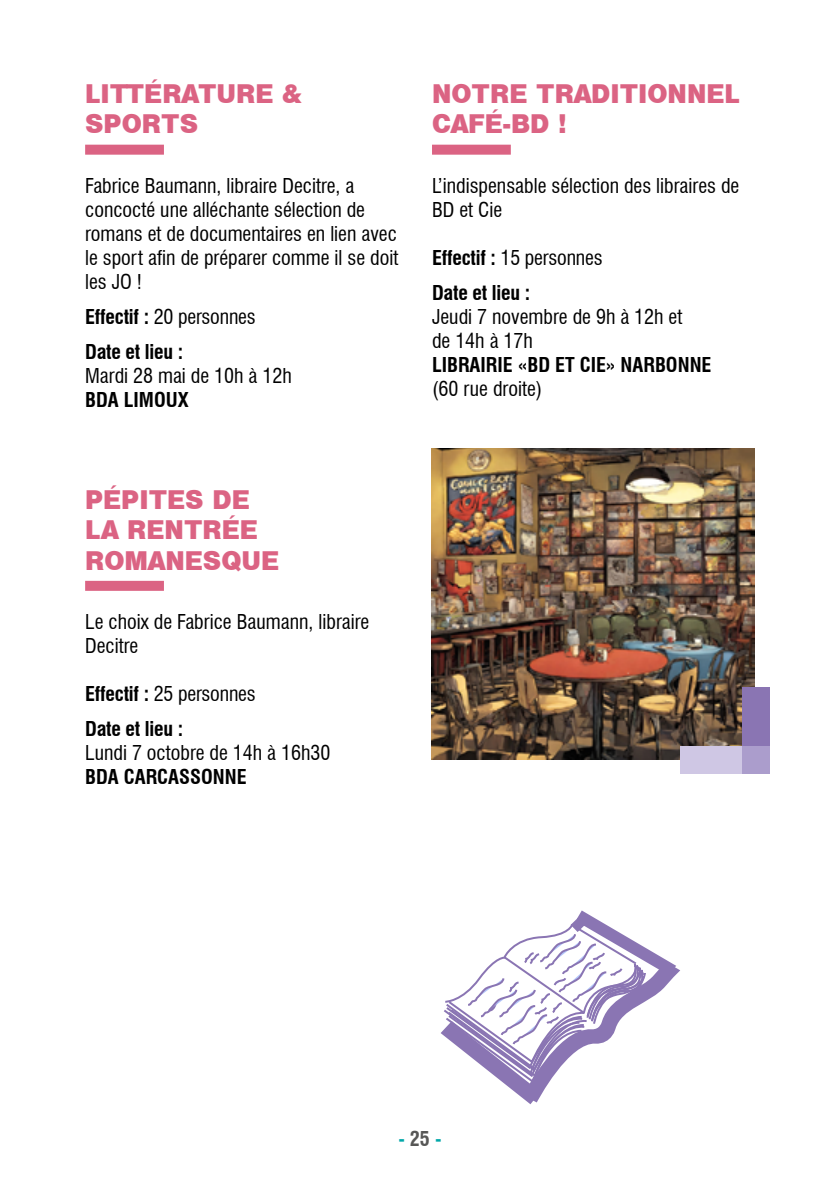
<style>
.page{position:relative;width:840px;height:1191px;background:#fff}
.page>*{position:absolute;margin:0;border:0;box-sizing:border-box;transform-origin:0 0}
.t1{font:24px/30px "Swiss 721 BT Black No 2";color:#db6383}
.t2{font:condensed 20px/24px "Swiss 721 BT";color:#000}
.t3{font:700 condensed 20px/35.4px "Swiss 721 BT";color:#000}
.t4{font:700 condensed 20px "Swiss 721 BT";color:#00a7a9}
.s1{font-weight:400}
.s2{color:#575756}
</style>
<div class="page">
<div style="left:85px;top:145px;width:79px;height:10px;background:#db6383"></div>
<div style="left:85px;top:581px;width:79px;height:10px;background:#db6383"></div>
<div style="left:432px;top:145px;width:78px;height:10px;background:#db6383"></div>
<img style="left:431px;top:448px;width:323px;height:311px">
<div style="left:680px;top:746px;width:88px;height:27px;background:#cfc7e4"></div>
<div style="left:741px;top:687px;width:27px;height:59px;background:#8a75b3"></div>
<div style="left:741px;top:746px;width:27px;height:27px;background:#ab9dcc"></div>
<svg style="left:440px;top:910px;width:240px;height:195px"></svg>
<p class="t1" style="left:85px;top:78px;width:217px">LITTÉRATURE &amp;<br>SPORTS</p>
<p class="t2" style="left:85px;top:173px;width:314px">Fabrice Baumann, libraire Decitre, a concocté une alléchante sélection de romans et de documentaires en lien avec le sport afin de préparer comme il se doit les JO !</p>
<p class="t3" style="left:85px;top:299px;width:172px">Effectif : <span class="s1">20 personnes<br></span>Date et lieu :</p>
<p class="t2" style="left:85px;top:364px;width:208px">Mardi 28 mai de 10h à 12h</p>
<p class="t3" style="left:85px;top:382px;width:105px">BDA LIMOUX</p>
<p class="t1" style="left:85px;top:484px;width:195px">PÉPITES DE<br>LA RENTRÉE<br>ROMANESQUE</p>
<p class="t2" style="left:85px;top:609px;width:285px">Le choix de Fabrice Baumann, libraire<br>Decitre</p>
<p class="t3" style="left:85px;top:676px;width:172px">Effectif : <span class="s1">25 personnes<br></span>Date et lieu :</p>
<p class="t2" style="left:85px;top:741px;width:247px">Lundi 7 octobre de 14h à 16h30</p>
<p class="t3" style="left:85px;top:759px;width:163px">BDA CARCASSONNE</p>
<p class="t1" style="left:432px;top:78px;width:309px">NOTRE TRADITIONNEL<br>CAFÉ-BD !</p>
<p class="t2" style="left:432px;top:173px;width:309px">L’indispensable sélection des libraires de<br>BD et Cie</p>
<p class="t3" style="left:432px;top:240px;width:172px">Effectif : <span class="s1">15 personnes<br></span>Date et lieu :</p>
<p class="t2" style="left:432px;top:305px;width:252px">Jeudi 7 novembre de 9h à 12h et de 14h à 17h</p>
<p class="t3" style="left:432px;top:347px;width:281px">LIBRAIRIE «BD ET CIE» NARBONNE</p>
<p class="t2" style="left:432px;top:377px;width:112px">(60 rue droite)</p>
<p class="t4" style="left:398px;top:1127px;width:45px">-<span class="s2">25</span>-</p>
</div>
